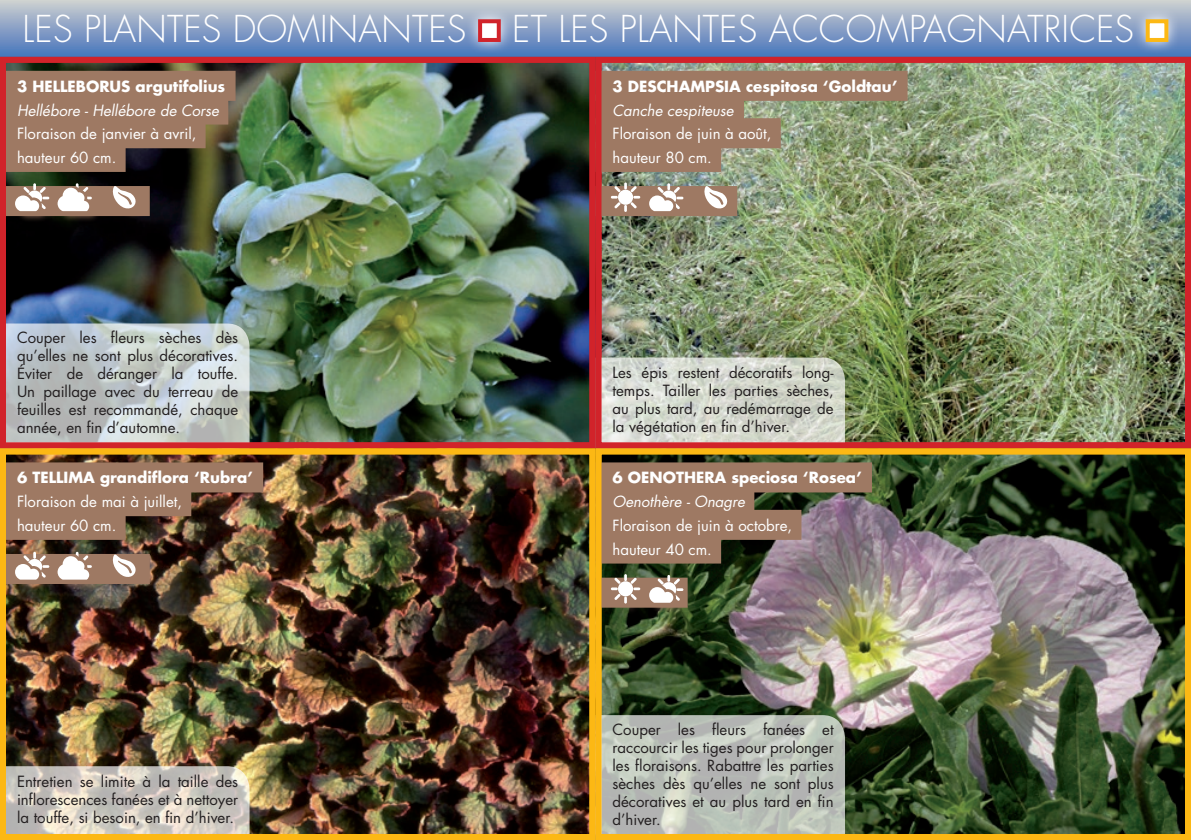
<style>
.page{position:relative;width:1191px;height:840px;background:#fff}
.page>*{position:absolute;margin:0;border:0;box-sizing:border-box;transform-origin:0 0}
.t1{font:300 36px "Futura Std";letter-spacing:.005em;color:#fff}
.t2{font:15px/18px "Futura Std";color:#231f20;text-align:justify}
.t3{font:15px/23.6px "Futura Std";color:#fff}
.t4{font:700 15px "Futura Std";color:#fff}
.t5{font:italic 15px "Futura Std";color:#fff}
</style>
<div class="page">
<img style="left:7px;top:64px;width:1177px;height:768px">
<div style="left:0;top:0;width:1191px;height:57px;background:linear-gradient(to bottom,#cfd0d0,#4574bc)"></div>
<svg style="left:466px;top:7px;width:47px;height:47px"></svg>
<div style="left:478px;top:19px;width:23px;height:23px;background:#fff;border:4px solid #d1232a"></div>
<svg style="left:1133px;top:7px;width:47px;height:47px"></svg>
<div style="left:1145px;top:19px;width:23px;height:23px;background:#fff;border:4px solid #fcb814"></div>
<div style="left:595px;top:71px;width:312px;height:30px;background:#9e7963"></div>
<div style="left:595px;top:94px;width:149px;height:30px;background:#9e7963"></div>
<div style="left:595px;top:118px;width:185px;height:30px;background:#9e7963"></div>
<div style="left:595px;top:142px;width:126px;height:30px;background:#9e7963"></div>
<div style="left:595px;top:186px;width:142px;height:30px;background:#9e7963"></div>
<div style="left:595px;top:462px;width:277px;height:30px;background:#9e7963"></div>
<div style="left:595px;top:486px;width:159px;height:30px;background:#9e7963"></div>
<div style="left:595px;top:509px;width:206px;height:30px;background:#9e7963"></div>
<div style="left:595px;top:533px;width:126px;height:30px;background:#9e7963"></div>
<div style="left:595px;top:577px;width:92px;height:30px;background:#9e7963"></div>
<div style="left:0;top:71px;width:235px;height:30px;background:#9e7963"></div>
<div style="left:0;top:94px;width:228px;height:30px;background:#9e7963"></div>
<div style="left:0;top:118px;width:206px;height:30px;background:#9e7963"></div>
<div style="left:0;top:142px;width:126px;height:30px;background:#9e7963"></div>
<div style="left:0;top:186px;width:150px;height:30px;background:#9e7963"></div>
<div style="left:0;top:462px;width:263px;height:30px;background:#9e7963"></div>
<div style="left:0;top:486px;width:191px;height:30px;background:#9e7963"></div>
<div style="left:0;top:509px;width:126px;height:30px;background:#9e7963"></div>
<div style="left:0;top:553px;width:150px;height:30px;background:#9e7963"></div>
<svg style="left:602px;top:357px;width:243px;height:84px"></svg>
<svg style="left:7px;top:323px;width:242px;height:118px"></svg>
<svg style="left:602px;top:714px;width:243px;height:118px"></svg>
<svg style="left:7px;top:765px;width:242px;height:67px"></svg>
<div style="left:14px;top:183px;width:133px;height:40px;background:#9e7963;opacity:.75"></div>
<svg style="left:15px;top:183px;width:34px;height:28px"></svg>
<svg style="left:58px;top:183px;width:34px;height:28px"></svg>
<svg style="left:110px;top:183px;width:27px;height:27px"></svg>
<div style="left:14px;top:551px;width:133px;height:40px;background:#9e7963;opacity:.75"></div>
<svg style="left:15px;top:551px;width:34px;height:28px"></svg>
<svg style="left:58px;top:551px;width:34px;height:28px"></svg>
<svg style="left:110px;top:551px;width:27px;height:27px"></svg>
<div style="left:611px;top:182px;width:127px;height:41px;background:#9e7963;opacity:.75"></div>
<svg style="left:611px;top:182px;width:29px;height:30px"></svg>
<div style="left:618px;top:189px;width:15px;height:16px;background:#fff;border-radius:50%"></div>
<svg style="left:649px;top:183px;width:34px;height:28px"></svg>
<svg style="left:702px;top:183px;width:27px;height:27px"></svg>
<div style="left:611px;top:573px;width:83px;height:42px;background:#9e7963;opacity:.75"></div>
<svg style="left:611px;top:573px;width:29px;height:30px"></svg>
<div style="left:618px;top:581px;width:15px;height:15px;background:#fff;border-radius:50%"></div>
<svg style="left:649px;top:574px;width:34px;height:28px"></svg>
<div style="left:595px;top:57px;width:596px;height:391px;border:6px solid #d1232a"></div>
<div style="left:595px;top:448px;width:596px;height:391px;border:6px solid #fcb814"></div>
<div style="left:0;top:57px;width:595px;height:391px;border:6px solid #d1232a"></div>
<div style="left:0;top:448px;width:595px;height:391px;border:6px solid #fcb814"></div>
<h1 class="t1" style="left:23px;top:7px;width:445px">LES PLANTES DOMINANTES</h1>
<h1 class="t1" style="left:512px;top:7px;width:623px">ET LES PLANTES ACCOMPAGNATRICES</h1>
<p class="t4" style="left:612px;top:76px;width:286px">3 DESCHAMPSIA cespitosa ‘Goldtau’</p>
<p class="t5" style="left:612px;top:100px;width:123px">Canche cespiteuse</p>
<p class="t3" style="left:612px;top:122px;width:160px">Floraison de juin à août, hauteur 80 cm.</p>
<p class="t4" style="left:17px;top:76px;width:210px">3 HELLEBORUS argutifolius</p>
<p class="t5" style="left:17px;top:100px;width:203px">Hellébore - Hellébore de Corse</p>
<p class="t3" style="left:17px;top:122px;width:181px">Floraison de janvier à avril, hauteur 60 cm.</p>
<p class="t2" style="left:17px;top:328px;width:223px">Couper les fleurs sèches dès qu’elles ne sont plus décoratives.<br>Éviter de déranger la touffe.<br>Un paillage avec du terreau de feuilles est recommandé, chaque année, en fin d’automne.</p>
<p class="t4" style="left:17px;top:467px;width:237px">6 TELLIMA grandiflora ‘Rubra’</p>
<p class="t3" style="left:17px;top:489px;width:166px">Floraison de mai à juillet, hauteur 60 cm.</p>
<p class="t2" style="left:17px;top:772px;width:223px">Entretien se limite à la taille des inflorescences fanées et à nettoyer la touffe, si besoin, en fin d’hiver.</p>
<p class="t2" style="left:612px;top:363px;width:223px">Les épis restent décoratifs long&shy;temps. Tailler les parties sèches, au plus tard, au redémarrage de la végétation en fin d’hiver.</p>
<p class="t4" style="left:612px;top:467px;width:251px">6 OENOTHERA speciosa ‘Rosea’</p>
<p class="t5" style="left:612px;top:492px;width:134px">Oenothère - Onagre</p>
<p class="t3" style="left:612px;top:513px;width:181px">Floraison de juin à octobre, hauteur 40 cm.</p>
<p class="t2" style="left:612px;top:719px;width:223px">Couper les fleurs fanées et raccourcir les tiges pour prolonger les floraisons. Rabattre les parties sèches dès qu’elles ne sont plus décoratives et au plus tard en fin d’hiver.</p>
</div>
